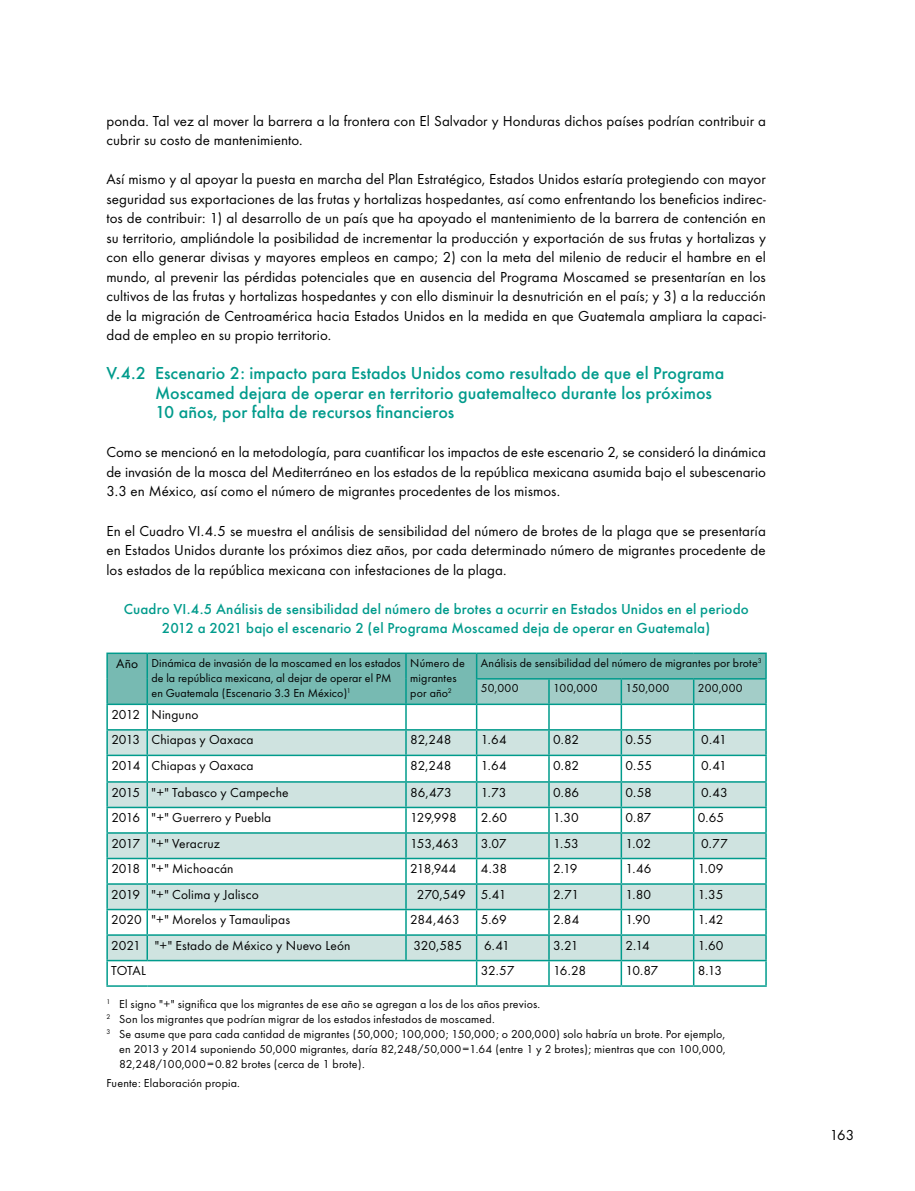
<style>
.page{position:relative;width:915px;height:1191px;background:#fff}
.page>*{position:absolute;margin:0;border:0;box-sizing:border-box;transform-origin:0 0}
.t1{font:500 18px/19.5px "Futura T";letter-spacing:.005em;color:#009b8c}
.t2{font:15px/19.5px "Futura T";letter-spacing:.005em;color:#000;text-align:justify}
.t3{font:500 15px/19.5px "Futura T";letter-spacing:.01em;color:#009b8c;text-align:center}
.t4{font:13.5px/25.5px "Futura T";letter-spacing:.005em;color:#000}
.t5{font:12px/15px "Futura T";letter-spacing:.015em;color:#000}
.s1{font-size:13.5px}
</style>
<div class="page">
<hr style="left:106px;top:654px;width:2px;height:25px;background:#009b8c">
<hr style="left:106px;top:679px;width:2px;height:24px;background:#009b8c">
<hr style="left:106px;top:652px;width:41px;height:2px;background:#009b8c">
<hr style="left:147px;top:652px;width:259px;height:2px;background:#009b8c">
<hr style="left:406px;top:652px;width:70px;height:2px;background:#009b8c">
<hr style="left:476px;top:652px;width:73px;height:2px;background:#009b8c">
<hr style="left:549px;top:652px;width:72px;height:2px;background:#009b8c">
<hr style="left:621px;top:652px;width:72px;height:2px;background:#009b8c">
<hr style="left:693px;top:652px;width:73px;height:2px;background:#009b8c">
<hr style="left:106px;top:705px;width:2px;height:24px;background:#009b8c">
<hr style="left:106px;top:703px;width:41px;height:2px;background:#009b8c">
<hr style="left:106px;top:730px;width:2px;height:24px;background:#009b8c">
<hr style="left:106px;top:729px;width:41px;height:1px;background:#009b8c">
<hr style="left:106px;top:756px;width:2px;height:25px;background:#009b8c">
<hr style="left:106px;top:754px;width:41px;height:2px;background:#009b8c">
<hr style="left:106px;top:782px;width:2px;height:24px;background:#009b8c">
<hr style="left:106px;top:781px;width:41px;height:1px;background:#009b8c">
<hr style="left:106px;top:808px;width:2px;height:24px;background:#009b8c">
<hr style="left:106px;top:806px;width:41px;height:2px;background:#009b8c">
<hr style="left:106px;top:833px;width:2px;height:24px;background:#009b8c">
<hr style="left:106px;top:832px;width:41px;height:1px;background:#009b8c">
<hr style="left:106px;top:859px;width:2px;height:24px;background:#009b8c">
<hr style="left:106px;top:857px;width:41px;height:2px;background:#009b8c">
<hr style="left:106px;top:884px;width:2px;height:24px;background:#009b8c">
<hr style="left:106px;top:883px;width:41px;height:1px;background:#009b8c">
<hr style="left:106px;top:910px;width:2px;height:24px;background:#009b8c">
<hr style="left:106px;top:908px;width:41px;height:2px;background:#009b8c">
<hr style="left:106px;top:935px;width:2px;height:24px;background:#009b8c">
<hr style="left:106px;top:934px;width:41px;height:1px;background:#009b8c">
<hr style="left:106px;top:961px;width:2px;height:24px;background:#009b8c">
<hr style="left:106px;top:959px;width:41px;height:2px;background:#009b8c">
<hr style="left:106px;top:985px;width:41px;height:1px;background:#009b8c">
<hr style="left:147px;top:985px;width:259px;height:1px;background:#009b8c">
<hr style="left:406px;top:985px;width:70px;height:1px;background:#009b8c">
<hr style="left:476px;top:985px;width:73px;height:1px;background:#009b8c">
<hr style="left:549px;top:985px;width:72px;height:1px;background:#009b8c">
<hr style="left:621px;top:985px;width:72px;height:1px;background:#009b8c">
<svg style="left:107px;top:653px;width:659px;height:332px"></svg>
<hr style="left:693px;top:985px;width:73px;height:1px;background:#009b8c">
<p class="t2" style="left:106px;top:111px;width:661px">ponda. Tal vez al mover la barrera a la frontera con El Salvador y Honduras dichos países podrían contribuir a cubrir su costo de mantenimiento.</p>
<p class="t2" style="left:106px;top:169px;width:661px">Así mismo y al apoyar la puesta en marcha del Plan Estratégico, Estados Unidos estaría protegiendo con mayor seguridad sus exportaciones de las frutas y hortalizas hospedantes, así como enfrentando los beneficios indirec&shy;tos de contribuir: 1) al desarrollo de un país que ha apoyado el mantenimiento de la barrera de contención en su territorio, ampliándole la posibilidad de incrementar la producción y exportación de sus frutas y hortalizas y con ello generar divisas y mayores empleos en campo; 2) con la meta del milenio de reducir el hambre en el mundo, al prevenir las pérdidas potenciales que en ausencia del Programa Moscamed se presentarían en los cultivos de las frutas y hortalizas hospedantes y con ello disminuir la desnutrición en el país; y 3) a la reducción de la migración de Centroamérica hacia Estados Unidos en la medida en que Guatemala ampliara la capaci&shy;dad de empleo en su propio territorio.</p>
<p class="t1" style="left:155px;top:363px;width:570px;text-indent:-49px">V.4.2 Escenario 2: impacto para Estados Unidos como resultado de que el Programa<br>Moscamed dejara de operar en territorio guatemalteco durante los próximos<br>10 años, por falta de recursos financieros</p>
<p class="t2" style="left:106px;top:442px;width:660px">Como se mencionó en la metodología, para cuantificar los impactos de este escenario 2, se consideró la dinámica de invasión de la mosca del Mediterráneo en los estados de la república mexicana asumida bajo el subescenario 3.3 en México, así como el número de migrantes procedentes de los mismos.</p>
<p class="t2" style="left:106px;top:520px;width:660px">En el Cuadro VI.4.5 se muestra el análisis de sensibilidad del número de brotes de la plaga que se presentaría en Estados Unidos durante los próximos diez años, por cada determinado número de migrantes procedente de los estados de la república mexicana con infestaciones de la plaga.</p>
<p class="t3" style="left:124px;top:598px;width:626px">Cuadro VI.4.5 Análisis de sensibilidad del número de brotes a ocurrir en Estados Unidos en el periodo<br>2012 a 2021 bajo el escenario 2 (el Programa Moscamed deja de operar en Guatemala)</p>
<p class="t5" style="left:151px;top:655px;width:251px;text-indent:-35px"><span class="s1">Año</span> Dinámica de invasión de la moscamed en los estados de la república mexicana, al dejar de operar el PM en Guatemala (Escenario 3.3 En México)<sup>1</sup></p>
<p class="t5" style="left:410px;top:655px;width:56px">Número de migrantes por año<sup>2</sup></p>
<p class="t5" style="left:480px;top:650px;width:282px;line-height:25.5px">Análisis de sensibilidad del número de migrantes por brote<sup>3<br></sup>50,000</p>
<p class="t5" style="left:553px;top:680px;width:46px">100,000</p>
<p class="t5" style="left:625px;top:680px;width:45px">150,000</p>
<p class="t5" style="left:697px;top:680px;width:46px">200,000</p>
<p class="t4" style="left:111px;top:701px;width:144px">2012 Ninguno<br>2013 Chiapas y Oaxaca</p>
<p class="t4" style="left:410px;top:727px;width:43px">82,248</p>
<p class="t4" style="left:480px;top:727px;width:27px">1.64</p>
<p class="t4" style="left:553px;top:727px;width:27px">0.82</p>
<p class="t4" style="left:625px;top:727px;width:28px">0.55</p>
<p class="t4" style="left:701px;top:727px;width:27px">0.41</p>
<p class="t4" style="left:111px;top:752px;width:144px">2014 Chiapas y Oaxaca</p>
<p class="t4" style="left:410px;top:752px;width:43px">82,248</p>
<p class="t4" style="left:480px;top:752px;width:27px">1.64</p>
<p class="t4" style="left:553px;top:752px;width:27px">0.82</p>
<p class="t4" style="left:625px;top:752px;width:28px">0.55</p>
<p class="t4" style="left:701px;top:752px;width:27px">0.41</p>
<p class="t4" style="left:111px;top:779px;width:179px">2015 "+" Tabasco y Campeche</p>
<p class="t4" style="left:410px;top:779px;width:43px">86,473</p>
<p class="t4" style="left:480px;top:779px;width:27px">1.73</p>
<p class="t4" style="left:553px;top:779px;width:28px">0.86</p>
<p class="t4" style="left:625px;top:779px;width:28px">0.58</p>
<p class="t4" style="left:701px;top:779px;width:28px">0.43</p>
<p class="t4" style="left:111px;top:804px;width:161px">2016 "+" Guerrero y Puebla</p>
<p class="t4" style="left:410px;top:804px;width:48px">129,998</p>
<p class="t4" style="left:480px;top:804px;width:28px">2.60</p>
<p class="t4" style="left:553px;top:804px;width:27px">1.30</p>
<p class="t4" style="left:625px;top:804px;width:27px">0.87</p>
<p class="t4" style="left:697px;top:804px;width:28px">0.65</p>
<p class="t4" style="left:111px;top:830px;width:110px">2017 "+" Veracruz</p>
<p class="t4" style="left:410px;top:830px;width:50px">153,463</p>
<p class="t4" style="left:480px;top:830px;width:27px">3.07</p>
<p class="t4" style="left:553px;top:830px;width:27px">1.53</p>
<p class="t4" style="left:625px;top:830px;width:27px">1.02</p>
<p class="t4" style="left:701px;top:830px;width:28px">0.77</p>
<p class="t4" style="left:111px;top:855px;width:124px">2018 "+" Michoacán</p>
<p class="t4" style="left:410px;top:855px;width:48px">218,944</p>
<p class="t4" style="left:480px;top:855px;width:28px">4.38</p>
<p class="t4" style="left:553px;top:855px;width:26px">2.19</p>
<p class="t4" style="left:625px;top:855px;width:28px">1.46</p>
<p class="t4" style="left:697px;top:855px;width:27px">1.09</p>
<p class="t4" style="left:111px;top:881px;width:149px">2019 "+" Colima y Jalisco</p>
<p class="t4" style="left:417px;top:881px;width:91px">270,549 5.41</p>
<p class="t4" style="left:553px;top:881px;width:27px">2.71</p>
<p class="t4" style="left:625px;top:881px;width:27px">1.80</p>
<p class="t4" style="left:697px;top:881px;width:27px">1.35</p>
<p class="t4" style="left:111px;top:906px;width:180px">2020 "+" Morelos y Tamaulipas</p>
<p class="t4" style="left:410px;top:906px;width:51px">284,463</p>
<p class="t4" style="left:480px;top:906px;width:27px">5.69</p>
<p class="t4" style="left:553px;top:906px;width:28px">2.84</p>
<p class="t4" style="left:625px;top:906px;width:27px">1.90</p>
<p class="t4" style="left:697px;top:906px;width:27px">1.42</p>
<p class="t4" style="left:111px;top:932px;width:241px">2021 "+" Estado de México y Nuevo León</p>
<p class="t4" style="left:413px;top:932px;width:50px">320,585</p>
<p class="t4" style="left:484px;top:932px;width:27px">6.41</p>
<p class="t4" style="left:553px;top:932px;width:27px">3.21</p>
<p class="t4" style="left:625px;top:932px;width:26px">2.14</p>
<p class="t4" style="left:697px;top:932px;width:27px">1.60</p>
<p class="t4" style="left:111px;top:957px;width:36px">TOTAL</p>
<p class="t4" style="left:480px;top:957px;width:35px">32.57</p>
<p class="t4" style="left:553px;top:957px;width:34px">16.28</p>
<p class="t4" style="left:625px;top:957px;width:34px">10.87</p>
<p class="t4" style="left:697px;top:957px;width:26px">8.13</p>
<p class="t5" style="left:106px;top:996px;width:435px"><sup>1</sup> El signo "+" significa que los migrantes de ese año se agregan a los de los años previos.</p>
<p class="t5" style="left:106px;top:1011px;width:390px"><sup>2</sup> Son los migrantes que podrían migrar de los estados infestados de moscamed.</p>
<p class="t5" style="left:106px;top:1026px;width:620px"><sup>3</sup> Se asume que para cada cantidad de migrantes (50,000; 100,000; 150,000; o 200,000) solo habría un brote. Por ejemplo,</p>
<p class="t5" style="left:119px;top:1041px;width:607px">en 2013 y 2014 suponiendo 50,000 migrantes, daría 82,248/50,000=1.64 (entre 1 y 2 brotes); mientras que con 100,000,</p>
<p class="t5" style="left:119px;top:1056px;width:247px">82,248/100,000=0.82 brotes (cerca de 1 brote).</p>
<p class="t5" style="left:106px;top:1075px;width:135px">Fuente: Elaboración propia.</p>
<p class="t2" style="left:829px;top:1125px;width:26px">163</p>
</div>
